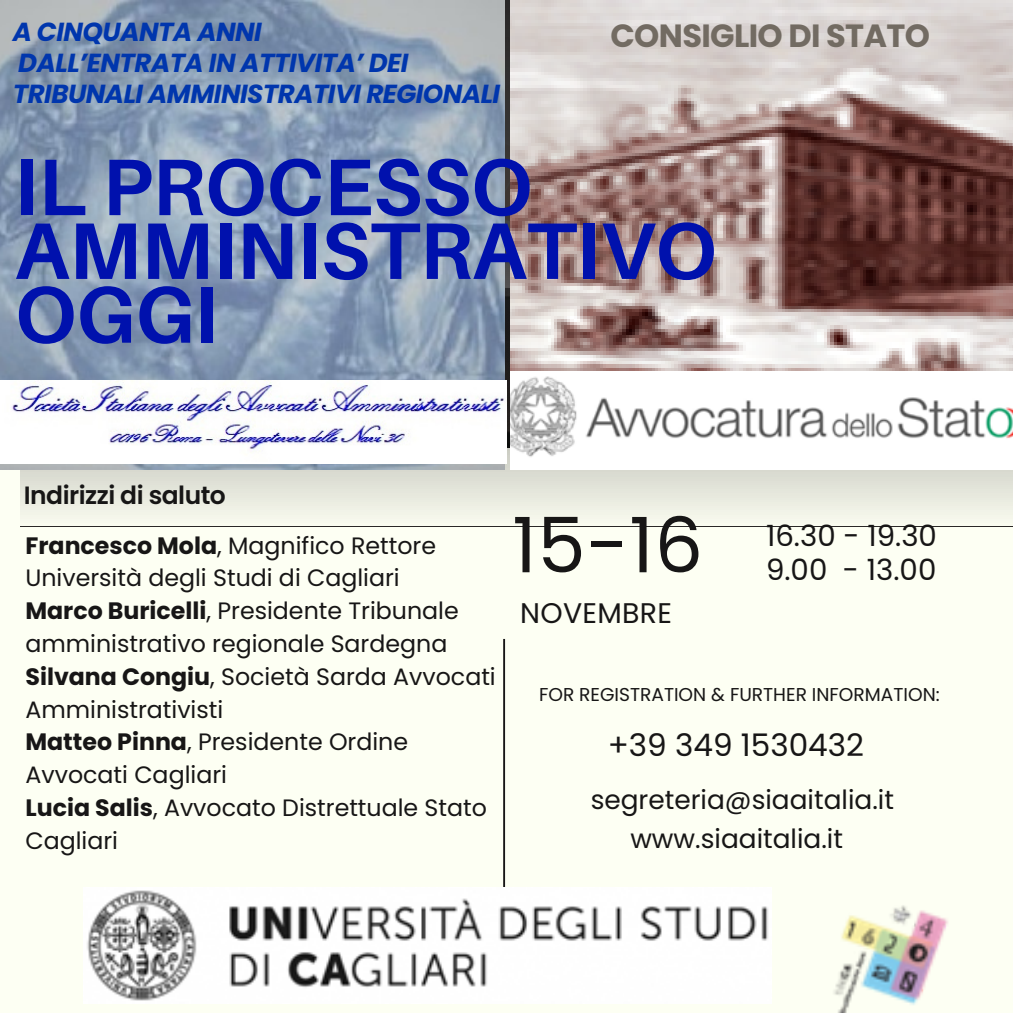
<style>
.page{position:relative;width:1013px;height:1013px;background:#fff}
.page>*{position:absolute;margin:0;border:0;box-sizing:border-box;transform-origin:0 0}
.t1{font:700 80.25px/63.8px "Aileron";color:#0011ad}
.t2{font:76.5px "Poppins";color:#171616}
.t3{font:700 32.12px "Poppins";letter-spacing:-.02em;color:#726b62}
.t4{font:31.12px "Poppins";color:#171616}
.t5{font:29.25px/34px "Poppins";color:#171616}
.t6{font:28.38px "Poppins";letter-spacing:.01em;color:#171616}
.t7{font:26.38px "Poppins";color:#171616}
.t8{font:italic 700 26.12px/31px "Poppins";letter-spacing:-.02em;color:#0036ad}
.t9{font:600 25px "Poppins";letter-spacing:-.02em;color:#171616}
.t10{font:23.75px/32.8px "Poppins";color:#171616}
.t11{font:18.62px "Poppins";color:#171616}
.s1{font-weight:700}
</style>
<div class="page">
<div style="left:0;top:0;width:1012px;height:1012px;background:#fdfff3"></div>
<hr style="left:503px;top:639px;width:2px;height:353px;background:#171616">
<svg style="left:21px;top:0;width:991px;height:515px;fill:#e5e6dc"></svg>
<img style="left:0;top:0;width:504px;height:470px">
<img style="left:510px;top:370px;width:502px;height:99px">
<img style="left:510px;top:0;width:502px;height:370px">
<img style="left:834px;top:905px;width:114px;height:107px">
<img style="left:83px;top:887px;width:688px;height:116px">
<img style="left:0;top:380px;width:506px;height:83px">
<p class="t8" style="left:13px;top:17px;width:489px">A CINQUANTA ANNI<br>DALL’ENTRATA IN ATTIVITA’ DEI<br>TRIBUNALI AMMINISTRATIVI REGIONALI</p>
<p class="t3" style="left:610px;top:13px;width:321px">CONSIGLIO DI STATO</p>
<h1 class="t1" style="left:15px;top:153px;width:703px">IL PROCESSO<br>AMMINISTRATIVO<br>OGGI</h1>
<h2 class="t9" style="left:24px;top:477px;width:203px">Indirizzi di saluto</h2>
<p class="t10" style="left:25px;top:529px;width:412px"><span class="s1">Francesco Mola</span>, Magnifico Rettore<br>Università degli Studi di Cagliari</p>
<p class="t10" style="left:25px;top:594px;width:435px"><span class="s1">Marco Buricelli</span>, Presidente Tribunale amministrativo regionale Sardegna</p>
<p class="t10" style="left:25px;top:660px;width:472px"><span class="s1">Silvana Congiu</span>, Società Sarda Avvocati<br>Amministrativisti</p>
<p class="t10" style="left:25px;top:725px;width:384px"><span class="s1">Matteo Pinna</span>, Presidente Ordine<br>Avvocati Cagliari</p>
<p class="t10" style="left:25px;top:791px;width:463px"><span class="s1">Lucia Salis</span>, Avvocato Distrettuale Stato<br>Cagliari</p>
<h4 class="t2" style="left:512px;top:492px;width:192px">15-16</h4>
<p class="t6" style="left:520px;top:593px;width:153px">NOVEMBRE</p>
<p class="t5" style="left:766px;top:519px;width:172px">16.30 - 19.30<br>9.00 - 13.00</p>
<h5 class="t11" style="left:539px;top:681px;width:402px">FOR REGISTRATION &amp; FURTHER INFORMATION:</h5>
<p class="t4" style="left:607px;top:723px;width:258px">+39 349 1530432</p>
<p class="t7" style="left:590px;top:781px;width:305px">segreteria@siaaitalia.it</p>
<p class="t7" style="left:630px;top:820px;width:214px">www.siaaitalia.it</p>
</div>
